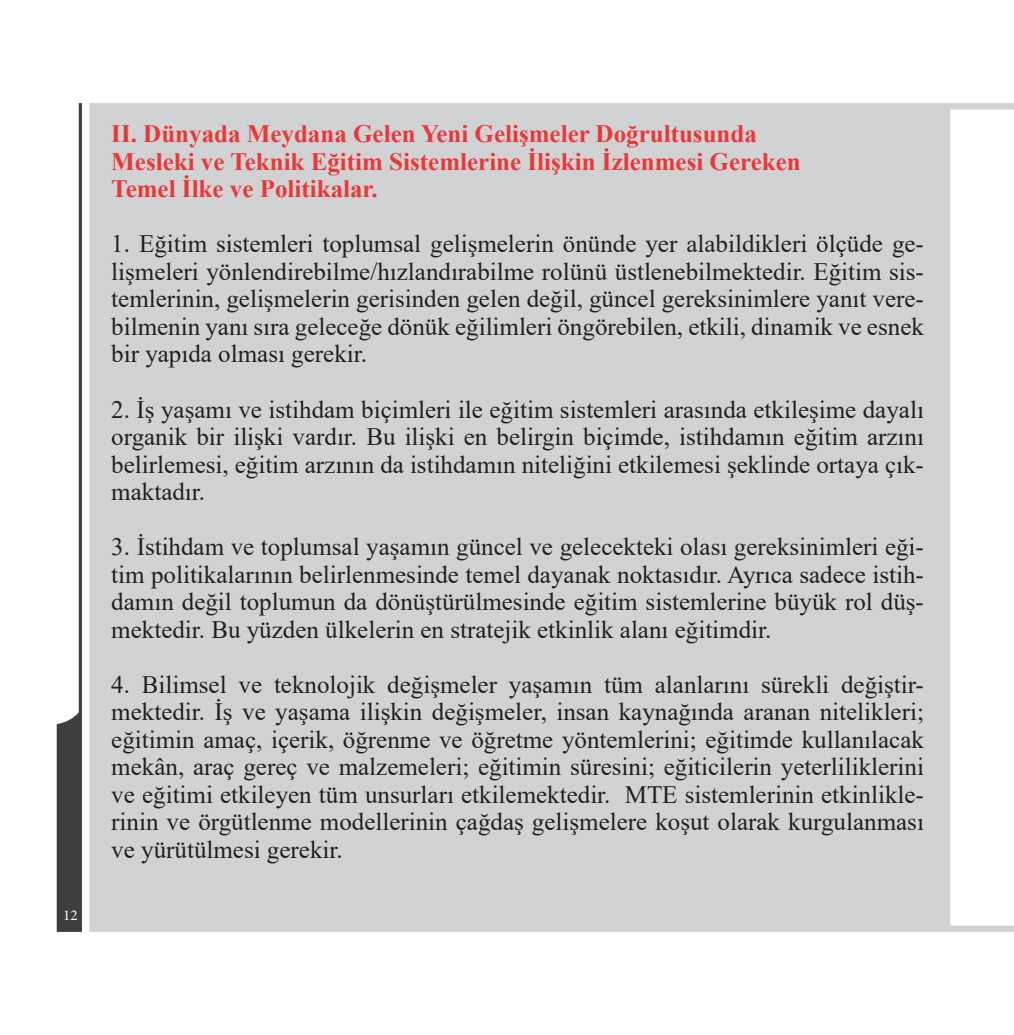
<style>
.page{position:relative;width:1014px;height:1035px;background:#fff}
.page>*{position:absolute;margin:0;border:0;box-sizing:border-box;transform-origin:0 0}
.t1{font:25px/27.5px "Times New Roman";color:#231f20;text-align:justify}
.t2{font:700 25px/27.5px "Times New Roman";color:#ee3636}
.t3{font:15px "Minion Pro";color:#fff}
</style>
<div class="page">
<svg style="left:1013px;top:103px;width:1px;height:829px"></svg>
<div style="left:89px;top:103px;width:924px;height:829px;background:#d1d2d4"></div>
<svg style="left:57px;top:103px;width:25px;height:829px"></svg>
<p class="t3" style="left:63px;top:905px;width:16px">12</p>
<p class="t2" style="left:111px;top:120px;width:691px">II. Dünyada Meydana Gelen Yeni Gelişmeler Doğrultusunda<br>Mesleki ve Teknik Eğitim Sistemlerine İlişkin İzlenmesi Gereken<br>Temel İlke ve Politikalar.</p>
<p class="t1" style="left:111px;top:229px;width:814px">1. Eğitim sistemleri toplumsal gelişmelerin önünde yer alabildikleri ölçüde ge&shy;lişmeleri yönlendirebilme/hızlandırabilme rolünü üstlenebilmektedir. Eğitim sis&shy;temlerinin, gelişmelerin gerisinden gelen değil, güncel gereksinimlere yanıt vere&shy;bilmenin yanı sıra geleceğe dönük eğilimleri öngörebilen, etkili, dinamik ve esnek bir yapıda olması gerekir.</p>
<p class="t1" style="left:111px;top:394px;width:814px">2. İş yaşamı ve istihdam biçimleri ile eğitim sistemleri arasında etkileşime dayalı organik bir ilişki vardır. Bu ilişki en belirgin biçimde, istihdamın eğitim arzını belirlemesi, eğitim arzının da istihdamın niteliğini etkilemesi şeklinde ortaya çık&shy;maktadır.</p>
<p class="t1" style="left:111px;top:532px;width:814px">3. İstihdam ve toplumsal yaşamın güncel ve gelecekteki olası gereksinimleri eği&shy;tim politikalarının belirlenmesinde temel dayanak noktasıdır. Ayrıca sadece istih&shy;damın değil toplumun da dönüştürülmesinde eğitim sistemlerine büyük rol düş&shy;mektedir. Bu yüzden ülkelerin en stratejik etkinlik alanı eğitimdir.</p>
<p class="t1" style="left:111px;top:669px;width:814px">4. Bilimsel ve teknolojik değişmeler yaşamın tüm alanlarını sürekli değiştir&shy;mektedir. İş ve yaşama ilişkin değişmeler, insan kaynağında aranan nitelikleri; eğitimin amaç, içerik, öğrenme ve öğretme yöntemlerini; eğitimde kullanılacak mekân, araç gereç ve malzemeleri; eğitimin süresini; eğiticilerin yeterliliklerini ve eğitimi etkileyen tüm unsurları etkilemektedir. MTE sistemlerinin etkinlikle&shy;rinin ve örgütlenme modellerinin çağdaş gelişmelere koşut olarak kurgulanması ve yürütülmesi gerekir.</p>
</div>
